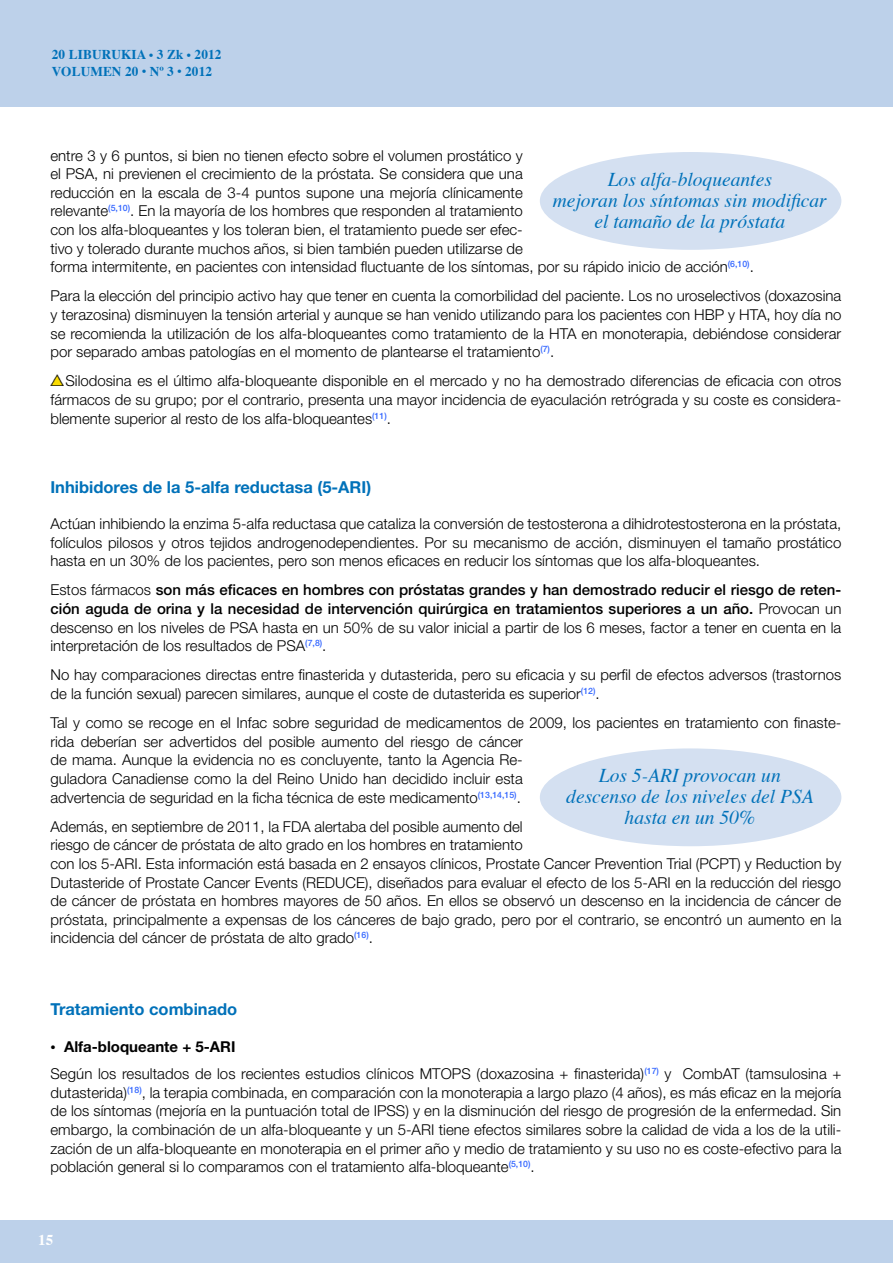
<style>
.page{position:relative;width:893px;height:1263px;background:#fff}
.page>*{position:absolute;margin:0;border:0;box-sizing:border-box;transform-origin:0 0}
.t1{font:italic 19.5px/21px "Times";color:#0071b9;text-align:center}
.sub_TIT{font:700 16.5px "Helvetica Neue";color:#0071b9}
.TEXTO_T{font:300 15px/18.6px "Helvetica Neue";color:#000}
.TEXTO_T-2{font:500 15px/18.6px "Helvetica Neue";color:#000;text-align:justify}
.sub_TIT-2{font:700 15px "Helvetica Neue";color:#000}
.t2{font:700 15px "Times";color:#fff}
.t3{font:700 13.5px/16.2px "Times";letter-spacing:.01em;color:#0071b9}
.s1{font-size:12px}
.s2{font-weight:300}
.s3{font-size:10.5px}
</style>
<div class="page">
<div style="left:0;top:0;width:893px;height:106px;background:#bdd1ea"></div>
<div style="left:0;top:1220px;width:893px;height:43px;background:#bdd1ea"></div>
<svg style="left:51px;top:374px;width:12px;height:12px"></svg>
<div style="left:540px;top:748px;width:301px;height:98px;background:#d4e0f1;border-radius:50%"></div>
<div style="left:540px;top:152px;width:301px;height:98px;background:#d4e0f1;border-radius:50%"></div>
<p class="t3" style="left:52px;top:45px;width:171px">20 LIBURUKIA <span class="s1">•</span> 3 Zk <span class="s1">•</span> 2012<br>VOLUMEN 20 <span class="s1">•</span> Nº 3 <span class="s1">•</span> 2012</p>
<p class="TEXTO_T" style="left:50px;top:146px;width:705px">entre 3 y 6 puntos, si bien no tienen efecto sobre el volumen prostático y<br>el PSA, ni previenen el crecimiento de la próstata. Se considera que una<br>reducción en la escala de 3-4 puntos supone una mejoría clínicamente<br>relevante<sup>(5,10)</sup>. En la mayoría de los hombres que responden al tratamiento<br>con los alfa-bloqueantes y los toleran bien, el tratamiento puede ser efec-<br>tivo y tolerado durante muchos años, si bien también pueden utilizarse de<br>forma intermitente, en pacientes con intensidad fluctuante de los síntomas, por su rápido inicio de acción<sup>(6,10)</sup>.</p>
<p class="TEXTO_T" style="left:50px;top:286px;width:792px;text-align:justify">Para la elección del principio activo hay que tener en cuenta la comorbilidad del paciente. Los no uroselectivos (doxazosina y terazosina) disminuyen la tensión arterial y aunque se han venido utilizando para los pacientes con HBP y HTA, hoy día no se recomienda la utilización de los alfa-bloqueantes como tratamiento de la HTA en monoterapia, debiéndose considerar por separado ambas patologías en el momento de plantearse el tratamiento<sup>(7)</sup>.</p>
<p class="TEXTO_T" style="left:50px;top:371px;width:792px;text-align:justify;text-indent:15px">Silodosina es el último alfa-bloqueante disponible en el mercado y no ha demostrado diferencias de eficacia con otros fármacos de su grupo; por el contrario, presenta una mayor incidencia de eyaculación retrógrada y su coste es considera&shy;blemente superior al resto de los alfa-bloqueantes<sup>(11)</sup>.</p>
<p class="t1" style="left:553px;top:167px;width:276px">Los alfa-bloqueantes<br>mejoran los síntomas sin modificar el tamaño de la próstata</p>
<p class="sub_TIT" style="left:50px;top:477px;width:322px">Inhibidores de la 5-alfa reductasa (5-ARI)</p>
<p class="TEXTO_T" style="left:50px;top:514px;width:792px;text-align:justify">Actúan inhibiendo la enzima 5-alfa reductasa que cataliza la conversión de testosterona a dihidrotestosterona en la próstata, folículos pilosos y otros tejidos androgenodependientes. Por su mecanismo de acción, disminuyen el tamaño prostático hasta en un 30% de los pacientes, pero son menos eficaces en reducir los síntomas que los alfa-bloqueantes.</p>
<p class="TEXTO_T-2" style="left:50px;top:580px;width:792px"><span class="s2">Estos fármacos</span> son más eficaces en hombres con próstatas grandes y han demostrado reducir el riesgo de reten&shy;ción aguda de orina y la necesidad de intervención quirúrgica en tratamientos superiores a un año. <span class="s2">Provocan un descenso en los niveles de PSA hasta en un 50% de su valor inicial a partir de los 6 meses, factor a tener en cuenta en la interpretación de los resultados de PSA</span><sup>(7,8)</sup><span class="s2">.</span></p>
<p class="TEXTO_T" style="left:50px;top:665px;width:792px">No hay comparaciones directas entre finasterida y dutasterida, pero su eficacia y su perfil de efectos adversos (trastornos de la función sexual) parecen similares, aunque el coste de dutasterida es superior<sup>(12)</sup>.</p>
<p class="TEXTO_T" style="left:50px;top:713px;width:792px">Tal y como se recoge en el Infac sobre seguridad de medicamentos de 2009, los pacientes en tratamiento con finaste&shy;rida deberían ser advertidos del posible aumento del riesgo de cáncer<br>de mama. Aunque la evidencia no es concluyente, tanto la Agencia Re-<br>guladora Canadiense como la del Reino Unido han decidido incluir esta<br>advertencia de seguridad en la ficha técnica de este medicamento<sup>(13,14,15)</sup>.</p>
<p class="TEXTO_T" style="left:50px;top:817px;width:792px">Además, en septiembre de 2011, la FDA alertaba del posible aumento del<br>riesgo de cáncer de próstata de alto grado en los hombres en tratamiento<br>con los 5-ARI. Esta información está basada en 2 ensayos clínicos, Prostate Cancer Prevention Trial (PCPT) y Reduction by Dutasteride of Prostate Cancer Events (REDUCE), diseñados para evaluar el efecto de los 5-ARI en la reducción del riesgo de cáncer de próstata en hombres mayores de 50 años. En ellos se observó un descenso en la incidencia de cáncer de próstata, principalmente a expensas de los cánceres de bajo grado, pero por el contrario, se encontró un aumento en la incidencia del cáncer de próstata de alto grado<sup>(16)</sup>.</p>
<p class="t1" style="left:566px;top:764px;width:249px">Los 5-ARI provocan un descenso de los niveles del PSA hasta en un 50%</p>
<p class="sub_TIT" style="left:50px;top:999px;width:188px">Tratamiento combinado</p>
<p class="sub_TIT-2" style="left:50px;top:1037px;width:187px"><span class="s3">•</span> Alfa-bloqueante + 5-ARI</p>
<p class="TEXTO_T" style="left:50px;top:1064px;width:792px;text-align:justify">Según los resultados de los recientes estudios clínicos MTOPS (doxazosina + finasterida)<sup>(17)</sup> y CombAT (tamsulosina + dutasterida)<sup>(18)</sup>, la terapia combinada, en comparación con la monoterapia a largo plazo (4 años), es más eficaz en la mejoría de los síntomas (mejoría en la puntuación total de IPSS) y en la disminución del riesgo de progresión de la enfermedad. Sin embargo, la combinación de un alfa-bloqueante y un 5-ARI tiene efectos similares sobre la calidad de vida a los de la utili&shy;zación de un alfa-bloqueante en monoterapia en el primer año y medio de tratamiento y su uso no es coste-efectivo para la población general si lo comparamos con el tratamiento alfa-bloqueante<sup>(5,10)</sup>.</p>
<p class="t2" style="left:38px;top:1226px;width:17px">15</p>
</div>
